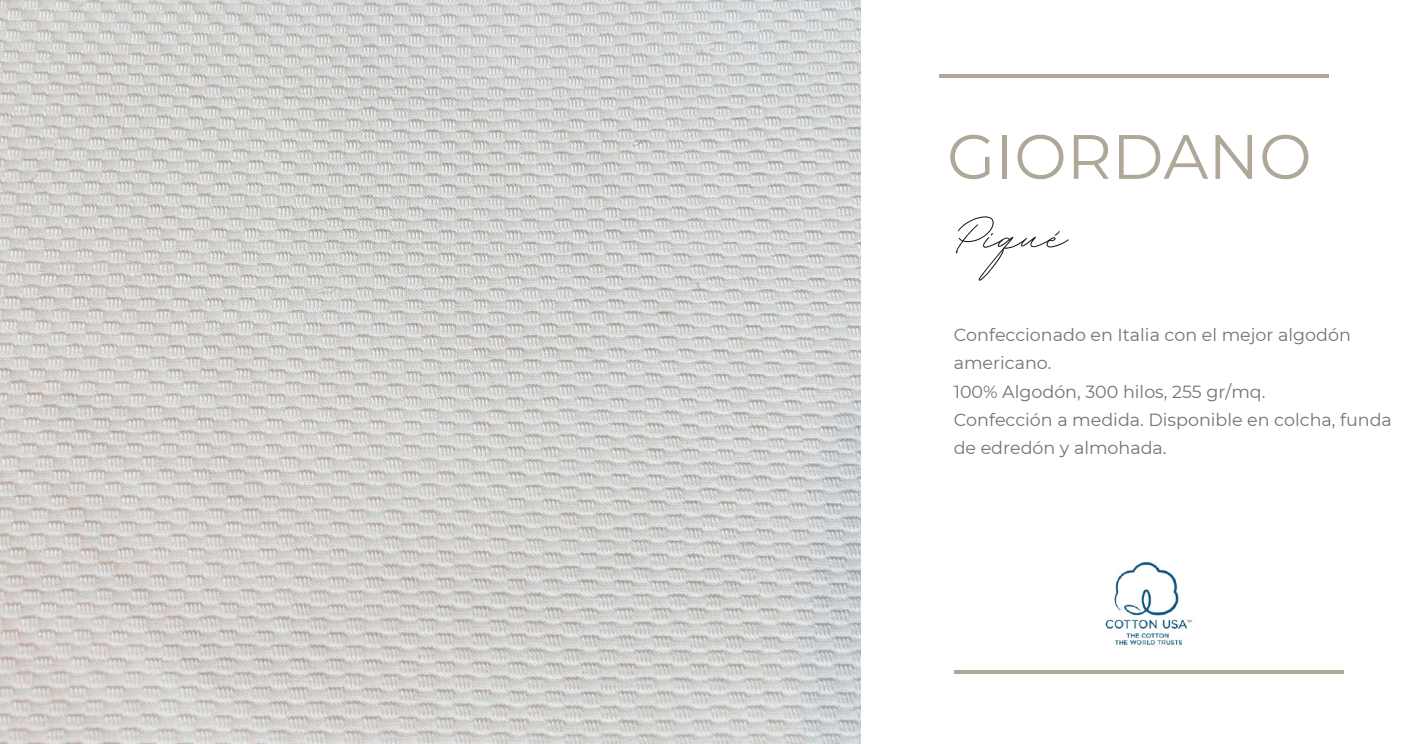
<style>
.page{position:relative;width:1418px;height:744px;background:#fff}
.page>*{position:absolute;margin:0;border:0;box-sizing:border-box;transform-origin:0 0}
.t1{font:90px "BD Script";color:#1e1a15}
.t2{font:62.5px "Montserrat";color:#afa798}
.t3{font:17.5px/28.1px "Montserrat";color:#737373}
</style>
<div class="page">
<img style="left:0;top:0;width:861px;height:743px">
<img style="left:1105px;top:561px;width:88px;height:87px">
<hr style="left:939px;top:74px;width:390px;height:4px;background:#afa798">
<hr style="left:953px;top:670px;width:390px;height:4px;background:#afa798">
<h2 class="t2" style="left:947px;top:118px;width:366px">GIORDANO</h2>
<h1 class="t1" style="left:953px;top:176px;width:114px">Piqué</h1>
<p class="t3" style="left:953px;top:321px;width:440px">Confeccionado en Italia con el mejor algodón americano.<br>100% Algodón, 300 hilos, 255 gr/mq.<br>Confección a medida. Disponible en colcha, funda de edredón y almohada.</p>
</div>
